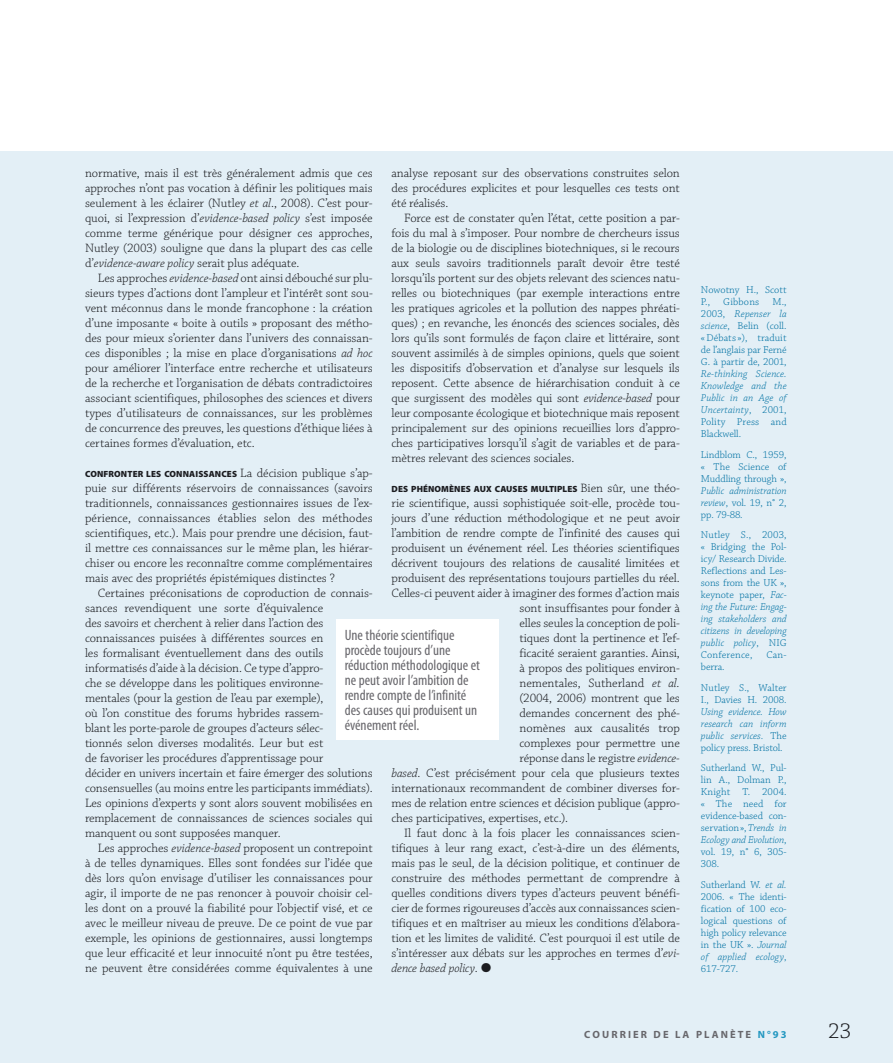
<style>
.page{position:relative;width:893px;height:1063px;background:#fff}
.page>*{position:absolute;margin:0;border:0;box-sizing:border-box;transform-origin:0 0}
.t1{font:300 22.5px "Chaparral Pro";color:#1b1c20}
.t2{font:condensed 15px/15px "Myriad Pro";color:#68676c}
.t3{font:300 12.75px/15px "Chaparral Pro";letter-spacing:-.01em;color:#1b1c20;text-align:justify}
.t4{font:italic 300 12.75px "Chaparral Pro";letter-spacing:-.01em;color:#1b1c20}
.t5{font:300 10.5px/12px "Chaparral Pro";letter-spacing:-.005em;color:#0071a3;text-align:justify}
.t6{font:italic 300 10.5px/12px "Chaparral Pro";color:#0071a3;text-align:justify}
.t7{font:700 10.5px "Myriad Pro";letter-spacing:.2em;color:#68676c}
.t8{font:900 9px "Myriad Pro";letter-spacing:.01em;color:#1b1c20}
.s1{font-style:italic}
.s2{font-family:"Chaparral Pro";font-weight:300;font-size:12.75px}
.s3{font-style:normal}
.s4{color:#2297c0}
</style>
<div class="page">
<div style="left:0;top:151px;width:893px;height:912px;background:#e3eff6"></div>
<div style="left:336px;top:619px;width:162px;height:120px;background:#fff"></div>
<p class="t3" style="left:391px;top:166px;width:290px">analyse reposant sur des observations construites selon des procédures explicites et pour lesquelles ces tests ont été réalisés.</p>
<p class="t3" style="left:391px;top:211px;width:290px;text-indent:13px">Force est de constater qu’en l’état, cette position a par&shy;fois du mal à s’imposer. Pour nombre de chercheurs issus de la biologie ou de disciplines biotechniques, si le recours aux seuls savoirs traditionnels paraît devoir être testé lorsqu’ils portent sur des objets relevant des sciences natu&shy;relles ou biotechniques (par exemple interactions entre les pratiques agricoles et la pollution des nappes phréati&shy;ques) ; en revanche, les énoncés des sciences sociales, dès lors qu’ils sont formulés de façon claire et littéraire, sont souvent assimilés à de simples opinions, quels que soient les dispositifs d’observation et d’analyse sur lesquels ils reposent. Cette absence de hiérarchisation conduit à ce que surgissent des modèles qui sont <span class="s1">evidence-based</span> pour leur composante écologique et biotechnique mais reposent principalement sur des opinions recueillies lors d’appro&shy;ches participatives lorsqu’il s’agit de variables et de para&shy;mètres relevant des sciences sociales.</p>
<p class="t8" style="left:392px;top:483px;width:290px">DES PHÉNOMÈNES AUX CAUSES MULTIPLES <span class="s2">Bien sûr, une théo-</span></p>
<p class="t3" style="left:391px;top:496px;width:290px">rie scientifique, aussi sophistiquée soit-elle, procède tou-</p>
<p class="t3" style="left:391px;top:511px;width:290px">jours d’une réduction méthodologique et ne peut avoir</p>
<p class="t3" style="left:391px;top:526px;width:290px">l’ambition de rendre compte de l’infinité des causes qui</p>
<p class="t3" style="left:391px;top:541px;width:290px">produisent un événement réel. Les théories scientifiques</p>
<p class="t3" style="left:391px;top:556px;width:290px">décrivent toujours des relations de causalité limitées et</p>
<p class="t3" style="left:391px;top:571px;width:290px">produisent des représentations toujours partielles du réel.</p>
<p class="t3" style="left:391px;top:586px;width:290px">Celles-ci peuvent aider à imaginer des formes d’action mais</p>
<p class="t3" style="left:519px;top:601px;width:162px">sont insuffisantes pour fonder à</p>
<p class="t3" style="left:519px;top:616px;width:162px">elles seules la conception de poli-</p>
<p class="t3" style="left:519px;top:631px;width:162px">tiques dont la pertinence et l’ef-</p>
<p class="t3" style="left:519px;top:646px;width:162px">ficacité seraient garanties. Ainsi,</p>
<p class="t3" style="left:519px;top:661px;width:162px">à propos des politiques environ-</p>
<p class="t3" style="left:519px;top:676px;width:162px">nementales, Sutherland <span class="s1">et al.</span></p>
<p class="t3" style="left:519px;top:691px;width:162px">(2004, 2006) montrent que les</p>
<p class="t3" style="left:519px;top:706px;width:162px">demandes concernent des phé-</p>
<p class="t3" style="left:519px;top:721px;width:162px">nomènes aux causalités trop</p>
<p class="t3" style="left:519px;top:736px;width:162px">complexes pour permettre une</p>
<p class="t3" style="left:519px;top:751px;width:162px">réponse dans le registre <span class="s1">evidence-</span></p>
<p class="t3" style="left:391px;top:766px;width:290px"><span class="s1">based</span>. C’est précisément pour cela que plusieurs textes</p>
<p class="t3" style="left:391px;top:781px;width:290px">internationaux recommandent de combiner diverses for-</p>
<p class="t3" style="left:391px;top:796px;width:290px">mes de relation entre sciences et décision publique (appro-</p>
<p class="t3" style="left:391px;top:811px;width:178px">ches participatives, expertises, etc.).</p>
<p class="t3" style="left:404px;top:826px;width:277px">Il faut donc à la fois placer les connaissances scien-</p>
<p class="t3" style="left:391px;top:841px;width:290px">tifiques à leur rang exact, c’est-à-dire un des éléments,</p>
<p class="t3" style="left:391px;top:856px;width:290px">mais pas le seul, de la décision politique, et continuer de</p>
<p class="t3" style="left:391px;top:871px;width:290px">construire des méthodes permettant de comprendre à</p>
<p class="t3" style="left:391px;top:886px;width:290px">quelles conditions divers types d’acteurs peuvent bénéfi-</p>
<p class="t3" style="left:391px;top:901px;width:290px">cier de formes rigoureuses d’accès aux connaissances scien-</p>
<p class="t3" style="left:391px;top:916px;width:290px">tifiques et en maîtriser au mieux les conditions d’élabora-</p>
<p class="t3" style="left:391px;top:931px;width:290px">tion et les limites de validité. C’est pourquoi il est utile de</p>
<p class="t3" style="left:391px;top:946px;width:290px">s’intéresser aux débats sur les approches en termes d’<span class="s1">evi-</span></p>
<p class="t4" style="left:391px;top:961px;width:101px">dence based policy<span class="s3">.</span> □</p>
<p class="t3" style="left:85px;top:166px;width:289px">normative, mais il est très généralement admis que ces approches n’ont pas vocation à définir les politiques mais seulement à les éclairer (Nutley <span class="s1">et al</span>., 2008). C’est pour&shy;quoi, si l’expression d’<span class="s1">evidence-based policy</span> s’est imposée comme terme générique pour désigner ces approches, Nutley (2003) souligne que dans la plupart des cas celle d’<span class="s1">evidence-aware policy</span> serait plus adéquate.</p>
<p class="t3" style="left:85px;top:271px;width:289px;text-indent:13px">Les approches <span class="s1">evidence-based</span> ont ainsi débouché sur plu&shy;sieurs types d’actions dont l’ampleur et l’intérêt sont sou&shy;vent méconnus dans le monde francophone : la création d’une imposante « boite à outils » proposant des métho&shy;des pour mieux s’orienter dans l’univers des connaissan&shy;ces disponibles ; la mise en place d’organisations <span class="s1">ad hoc </span>pour améliorer l’interface entre recherche et utilisateurs de la recherche et l’organisation de débats contradictoires associant scientifiques, philosophes des sciences et divers types d’utilisateurs de connaissances, sur les problèmes de concurrence des preuves, les questions d’éthique liées à certaines formes d’évaluation, etc.</p>
<p class="t8" style="left:85px;top:468px;width:289px">CONFRONTER LES CONNAISSANCES <span class="s2">La décision publique s’ap-</span></p>
<p class="t3" style="left:85px;top:481px;width:289px">puie sur différents réservoirs de connaissances (savoirs traditionnels, connaissances gestionnaires issues de l’ex&shy;périence, connaissances établies selon des méthodes scientifiques, etc.). Mais pour prendre une décision, faut&shy;il mettre ces connaissances sur le même plan, les hiérar&shy;chiser ou encore les reconnaître comme complémentaires mais avec des propriétés épistémiques distinctes ?</p>
<p class="t3" style="left:85px;top:586px;width:289px;text-align:left;text-indent:13px">Certaines préconisations de coproduction de connais&shy;sances revendiquent une sorte d’équivalence<br>des savoirs et cherchent à relier dans l’action des connaissances puisées à différentes sources en<br>les formalisant éventuellement dans des outils informatisés d’aide à la décision. Ce type d’appro-<br>che se développe dans les politiques environne-<br>mentales (pour la gestion de l’eau par exemple),<br>où l’on constitue des forums hybrides rassem-<br>blant les porte-parole de groupes d’acteurs sélec-<br>tionnés selon diverses modalités. Leur but est<br>de favoriser les procédures d’apprentissage pour<br>décider en univers incertain et faire émerger des solutions consensuelles (au moins entre les participants immédiats).<br>Les opinions d’experts y sont alors souvent mobilisées en remplacement de connaissances de sciences sociales qui manquent ou sont supposées manquer.</p>
<p class="t3" style="left:85px;top:841px;width:289px;text-indent:13px">Les approches <span class="s1">evidence-based</span> proposent un contrepoint à de telles dynamiques. Elles sont fondées sur l’idée que dès lors qu’on envisage d’utiliser les connaissances pour agir, il importe de ne pas renoncer à pouvoir choisir cel&shy;les dont on a prouvé la fiabilité pour l’objectif visé, et ce avec le meilleur niveau de preuve. De ce point de vue par exemple, les opinions de gestionnaires, aussi longtemps que leur efficacité et leur innocuité n’ont pu être testées, ne peuvent être considérées comme équivalentes à une</p>
<p class="t2" style="left:345px;top:627px;width:137px">Une théorie scientifique procède toujours d’une réduction méthodologique et ne peut avoir l’ambition de rendre compte de l’infinité des causes qui produisent un événement réel.</p>
<p class="t5" style="left:701px;top:285px;width:87px">Nowotny H., Scott P., Gibbons M., 2003, <span class="s1">Repenser la science</span>, Belin (coll. « D ébats»), traduit de l’anglais par Ferné G. à partir de, 2001,</p>
<p class="t6" style="left:701px;top:369px;width:87px">Re-thinking Science.<br>Knowledge and the Public in an Age of Uncertainty<span class="s3">, 2001, Polity Press and Blackwell.</span></p>
<p class="t5" style="left:701px;top:449px;width:87px">Lindblom C., 1959, « The Science of Muddling through »,</p>
<p class="t6" style="left:701px;top:485px;width:87px">Public administration review<span class="s3">, vol. 19, n° 2, pp. 79-88.</span></p>
<p class="t5" style="left:701px;top:530px;width:87px">Nutley S., 2003, « Bridging the Pol&shy;icy/ Research Divide.<br>Reflections and Les&shy;sons from the UK », keynote paper, <span class="s1">Fac&shy;ing the Future: Engag&shy;ing stakeholders and citizens in developing public policy</span>, NIG Conference,</p>
<p class="t5" style="left:766px;top:650px;width:22px">Can-</p>
<p class="t5" style="left:701px;top:657px;width:87px;line-height:20.5px">berra.<br>Nutley S., Walter</p>
<p class="t5" style="left:701px;top:694px;width:87px">I., Davies H. 2008.</p>
<p class="t6" style="left:701px;top:706px;width:87px">Using evidence. How research can inform public services. <span class="s3">The policy press. Bristol.</span></p>
<p class="t5" style="left:701px;top:763px;width:87px">Sutherland W., Pul&shy;lin A., Dolman P., Knight T. 2004. « The need for evidence-based con&shy;servation»,<span class="s1">Trends in Ecology and Evolution</span>, vol. 19, n° 6, 305- 308.</p>
<p class="t5" style="left:701px;top:879px;width:87px">Sutherland W. <span class="s1">et al.<br></span>2006. « The identi&shy;fication of 100 eco&shy;logical questions of high policy relevance in the UK ». <span class="s1">Journal of applied ecology</span>, 617-727.</p>
<p class="t7" style="left:584px;top:1028px;width:204px">COURRIER DE LA PLANÈTE <span class="s4">N°93</span></p>
<h1 class="t1" style="left:828px;top:1018px;width:25px">23</h1>
</div>
